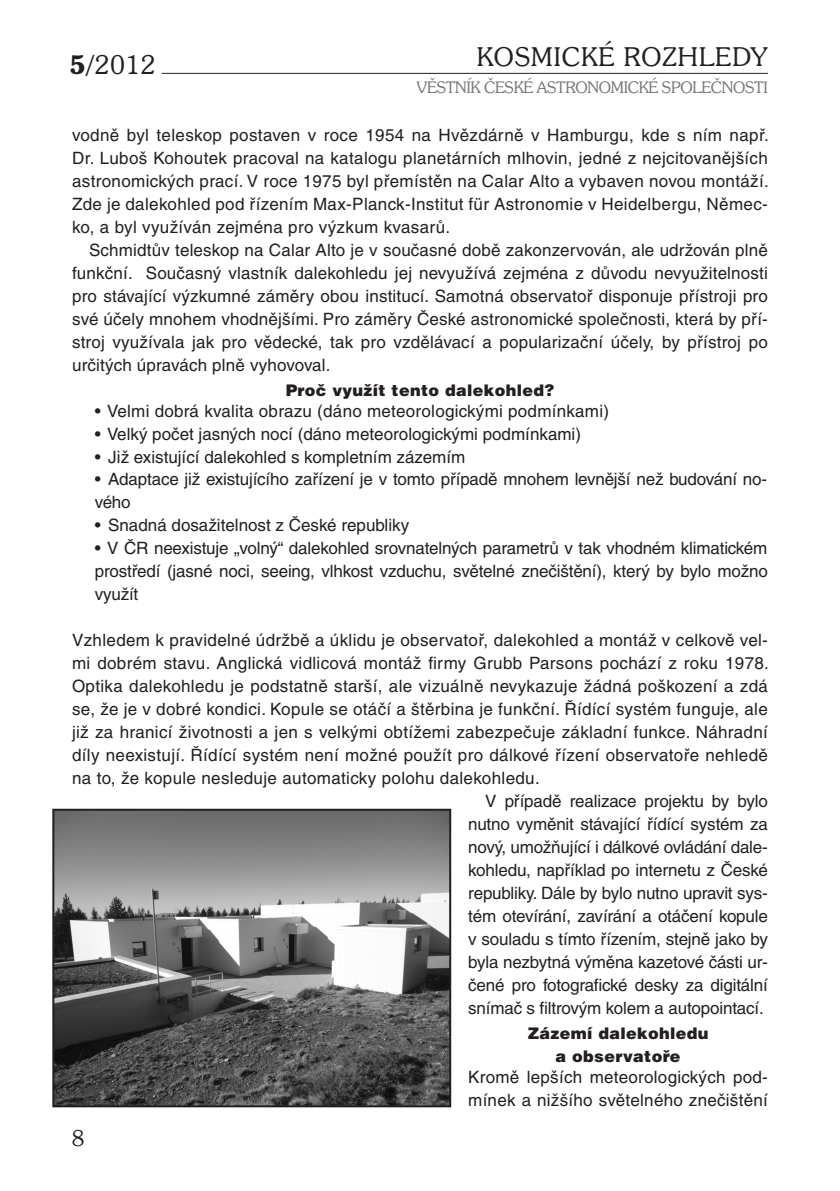
<style>
.page{position:relative;width:840px;height:1191px;background:#fff}
.page>*{position:absolute;margin:0;border:0;box-sizing:border-box;transform-origin:0 0}
.t1{font:300 26px "Souvenir IT Cby BTCE";letter-spacing:.04em;color:#231f20}
.t2{font:300 22px "Souvenir IT Cby BTCE";color:#231f20}
.t3{font:17px/23px "Helvetica CE";letter-spacing:.005em;color:#231f20;text-align:justify}
.t4{font:900 16px/23px "Helvetica CE";letter-spacing:.02em;color:#231f20;text-align:center}
.t5{font:300 16px "Souvenir IT Cby BTCE";letter-spacing:-.02em;color:#76787b}
.s1{font-weight:600}
</style>
<div class="page">
<hr style="left:162px;top:73px;width:605px;height:1px;background:#231f20">
<img style="left:55px;top:811px;width:393px;height:293px">
<div style="left:52px;top:808px;width:399px;height:299px;border:2px solid #231f20"></div>
<h1 class="t1" style="left:69px;top:48px;width:87px"><span class="s1">5/</span>2012</h1>
<h1 class="t1" style="left:476px;top:39px;width:292px">KOSMICKÉ ROZHLEDY</h1>
<p class="t5" style="left:416px;top:77px;width:352px">VĚSTNÍK ČESKÉ ASTRONOMICKÉ SPOLEČNOSTI</p>
<p class="t3" style="left:72px;top:123px;width:698px">vodně byl teleskop postaven v roce 1954 na Hvězdárně v Hamburgu, kde s ním např.<br>Dr. Luboš Kohoutek pracoval na katalogu planetárních mlhovin, jedné z nejcitovanějších astronomických prací. V roce 1975 byl přemístěn na Calar Alto a vybaven novou montáží.<br>Zde je dalekohled pod řízením Max-Planck-Institut für Astronomie v Heidelbergu, Němec&shy;ko, a byl využíván zejména pro výzkum kvasarů.</p>
<p class="t3" style="left:72px;top:238px;width:697px;text-indent:17px">Schmidtův teleskop na Calar Alto je v současné době zakonzervován, ale udržován plně funkční. Současný vlastník dalekohledu jej nevyužívá zejména z důvodu nevyužitelnosti pro stávající výzkumné záměry obou institucí. Samotná observatoř disponuje přístroji pro své účely mnohem vhodnějšími. Pro záměry České astronomické společnosti, která by pří&shy;stroj využívala jak pro vědecké, tak pro vzdělávací a popularizační účely, by přístroj po určitých úpravách plně vyhovoval.</p>
<p class="t4" style="left:285px;top:378px;width:270px">Proč využít tento dalekohled?</p>
<p class="t3" style="left:95px;top:399px;width:515px">• Velmi dobrá kvalita obrazu (dáno meteorologickými podmínkami)</p>
<p class="t3" style="left:95px;top:422px;width:487px">• Velký počet jasných nocí (dáno meteorologickými podmínkami)</p>
<p class="t3" style="left:95px;top:445px;width:372px">• Již existující dalekohled s kompletním zázemím</p>
<p class="t3" style="left:95px;top:468px;width:673px">• Adaptace již existujícího zařízení je v tomto případě mnohem levnější než budování no&shy;vého</p>
<p class="t3" style="left:95px;top:514px;width:316px">• Snadná dosažitelnost z České republiky</p>
<p class="t3" style="left:95px;top:537px;width:674px">• V ČR neexistuje „volný“ dalekohled srovnatelných parametrů v tak vhodném klimatickém prostředí (jasné noci, seeing, vlhkost vzduchu, světelné znečištění), který by bylo možno využít</p>
<p class="t3" style="left:72px;top:629px;width:697px">Vzhledem k pravidelné údržbě a úklidu je observatoř, dalekohled a montáž v celkově vel-</p>
<p class="t3" style="left:72px;top:651px;width:698px">mi dobrém stavu. Anglická vidlicová montáž firmy Grubb Parsons pochází z roku 1978.</p>
<p class="t3" style="left:72px;top:674px;width:697px">Optika dalekohledu je podstatně starší, ale vizuálně nevykazuje žádná poškození a zdá</p>
<p class="t3" style="left:72px;top:697px;width:697px">se, že je v dobré kondici. Kopule se otáčí a štěrbina je funkční. Řídící systém funguje, ale</p>
<p class="t3" style="left:72px;top:720px;width:697px">již za hranicí životnosti a jen s velkými obtížemi zabezpečuje základní funkce. Náhradní</p>
<p class="t3" style="left:72px;top:743px;width:697px">díly neexistují. Řídící systém není možné použít pro dálkové řízení observatoře nehledě</p>
<p class="t3" style="left:72px;top:766px;width:469px">na to, že kopule nesleduje automaticky polohu dalekohledu.</p>
<p class="t3" style="left:485px;top:789px;width:284px">V případě realizace projektu by bylo</p>
<p class="t3" style="left:468px;top:812px;width:301px">nutno vyměnit stávající řídící systém za</p>
<p class="t3" style="left:468px;top:835px;width:301px">nový, umožňující i dálkové ovládání dale-</p>
<p class="t3" style="left:468px;top:858px;width:301px">kohledu, například po internetu z České</p>
<p class="t3" style="left:468px;top:881px;width:301px">republiky. Dále by bylo nutno upravit sys-</p>
<p class="t3" style="left:468px;top:904px;width:301px">tém otevírání, zavírání a otáčení kopule</p>
<p class="t3" style="left:468px;top:927px;width:301px">v souladu s tímto řízením, stejně jako by</p>
<p class="t3" style="left:468px;top:950px;width:301px">byla nezbytná výměna kazetové části ur-</p>
<p class="t3" style="left:468px;top:973px;width:301px">čené pro fotografické desky za digitální</p>
<p class="t3" style="left:468px;top:996px;width:297px">snímač s filtrovým kolem a autopointací.</p>
<p class="t4" style="left:527px;top:1021px;width:182px">Zázemí dalekohledu a observatoře</p>
<p class="t3" style="left:468px;top:1065px;width:301px">Kromě lepších meteorologických pod&shy;mínek a nižšího světelného znečištění</p>
<p class="t2" style="left:72px;top:1124px;width:14px">8</p>
</div>
